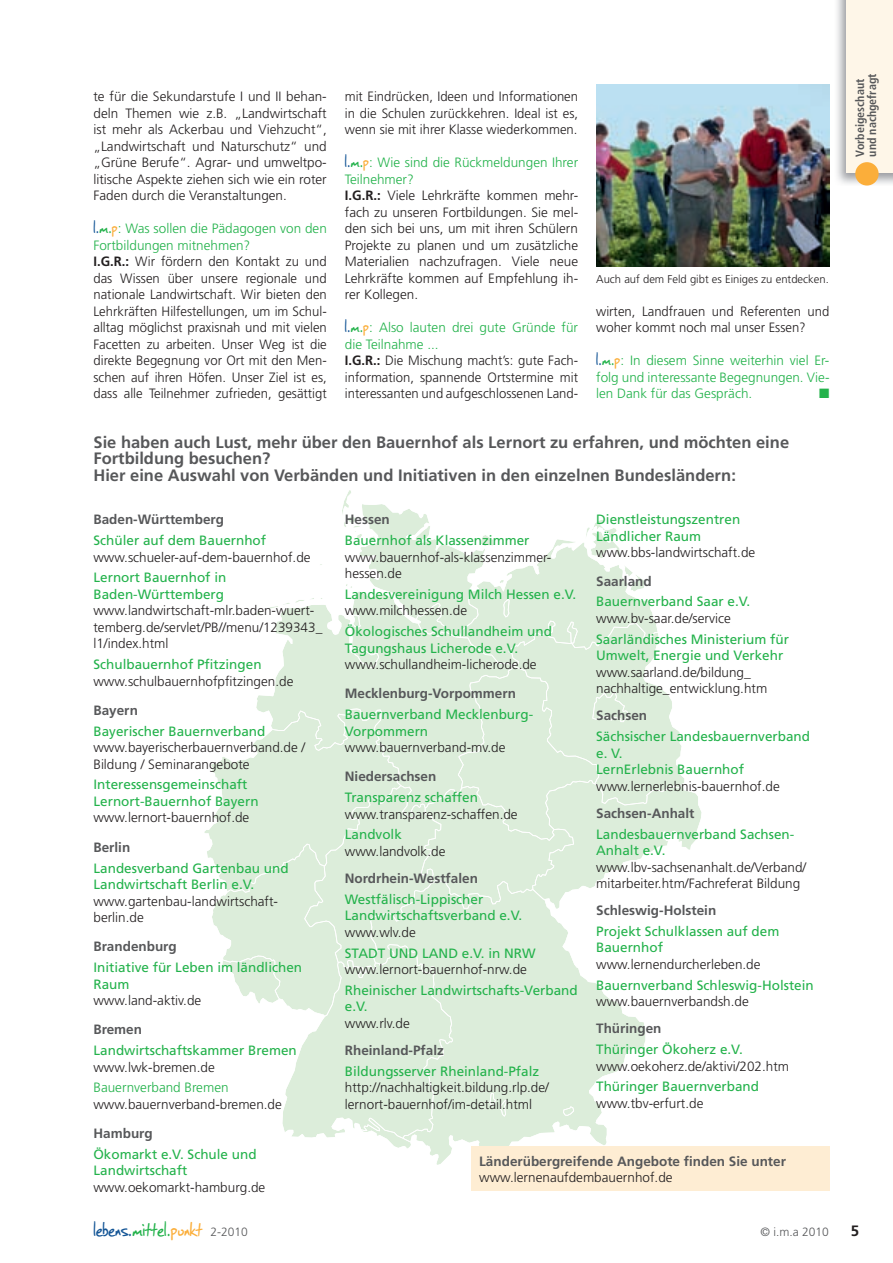
<style>
.page{position:relative;width:893px;height:1263px;background:#fff}
.page>*{position:absolute;margin:0;border:0;box-sizing:border-box;transform-origin:0 0}
.t1{font:22.5px "SF Grunge Sans";letter-spacing:.01em;color:#145596}
.t2{font:700 16.5px/16.5px "Frutiger";color:#57585a}
.t3{font:700 15px "Frutiger";color:#231f20}
.t4{font:300 13.5px/16.5px "Frutiger";color:#231f20}
.t5{font:13.5px/16.5px "Frutiger";color:#23b24b}
.t6{font:700 13.5px "Frutiger";color:#57585a}
.t7{font:300 13.5px/16.5px "Frutiger";color:#23b24b;text-align:justify}
.t8{font:13.5px "Zapf Dingbats";color:#23b24b}
.t9{font:700 condensed 12px/12px "Frutiger";color:#57585a}
.t10{font:300 12px "Frutiger";color:#57585a}
.t11{font:300 11.25px "Frutiger";color:#231f20}
.s1{font-family:"SF Grunge Sans";font-weight:400;font-size:19.5px;color:#145596}
.s2{font-family:"SF Grunge Sans";font-weight:400;font-size:19.5px;color:#23b24b}
.s3{font-family:"SF Grunge Sans";font-weight:400;font-size:19.5px;color:#fbae3a}
.s4{color:#23b24b}
.s5{font-weight:700}
.s6{font-family:"SF Grunge Sans";font-weight:400;font-size:19.5px}
.s7{color:#fbae3a}
.s8{font-family:"Frutiger";font-weight:300;font-size:12px;color:#57585a}
</style>
<div class="page">
<svg style="left:204px;top:490px;width:498px;height:659px"></svg>
<img style="left:596px;top:84px;width:233px;height:182px">
<div style="left:470px;top:1146px;width:359px;height:44px;background:#feedd3"></div>
<img style="left:837px;top:0;width:55px;height:186px">
<div style="left:846px;top:0;width:46px;height:173px;background:#fef6e8"></div>
<div style="left:855px;top:162px;width:23px;height:23px;background:#fbae3a;border-radius:50%"></div>
<p class="t4" style="left:93px;top:88px;width:235px;text-align:justify">te für die Sekundarstufe I und II behan&shy;deln Themen wie z.B. „Landwirtschaft ist mehr als Ackerbau und Viehzucht“, „Landwirtschaft und Naturschutz“ und „Grüne Berufe“. Agrar- und umweltpo&shy;litische Aspekte ziehen sich wie ein roter Faden durch die Veranstaltungen.</p>
<p class="t4" style="left:93px;top:220px;width:235px"><span class="s1">l.</span><span class="s2">m.</span><span class="s3">p</span><span class="s4">: Was sollen die Pädagogen von den Fortbildungen mitnehmen?<br></span><span class="s5">I.G.R.:</span> Wir fördern den Kontakt zu und das Wissen über unsere regionale und nationale Landwirtschaft. Wir bieten den Lehrkräften Hilfestellungen, um im Schul&shy;alltag möglichst praxisnah und mit vielen Facetten zu arbeiten. Unser Weg ist die direkte Begegnung vor Ort mit den Men&shy;schen auf ihren Höfen. Unser Ziel ist es, dass alle Teilnehmer zufrieden, gesättigt</p>
<p class="t4" style="left:345px;top:88px;width:235px;text-align:justify">mit Eindrücken, Ideen und Informationen in die Schulen zurückkehren. Ideal ist es, wenn sie mit ihrer Klasse wiederkommen.</p>
<p class="t4" style="left:345px;top:154px;width:235px"><span class="s1">l.</span><span class="s2">m.</span><span class="s3">p</span><span class="s4">: Wie sind die Rückmeldungen Ihrer Teilnehmer?<br></span><span class="s5">I.G.R.:</span> Viele Lehrkräfte kommen mehr&shy;fach zu unseren Fortbildungen. Sie mel&shy;den sich bei uns, um mit ihren Schülern Projekte zu planen und um zusätzliche Materialien nachzufragen. Viele neue Lehrkräfte kommen auf Empfehlung ih&shy;rer Kollegen.</p>
<p class="t4" style="left:345px;top:319px;width:235px"><span class="s1">l.</span><span class="s2">m.</span><span class="s3">p</span><span class="s4">: Also lauten drei gute Gründe für die Teilnahme ...<br></span><span class="s5">I.G.R.:</span> Die Mischung macht’s: gute Fach&shy;information, spannende Ortstermine mit interessanten und aufgeschlossenen Land-</p>
<p class="t11" style="left:596px;top:273px;width:234px">Auch auf dem Feld gibt es Einiges zu entdecken.</p>
<p class="t4" style="left:596px;top:303px;width:235px">wirten, Landfrauen und Referenten und woher kommt noch mal unser Essen?</p>
<p class="t7" style="left:596px;top:352px;width:235px"><span class="s1">l.</span><span class="s6">m.</span><span class="s3">p</span>: In diesem Sinne weiterhin viel Er&shy;folg und interessante Begegnungen. Vie&shy;len Dank für das Gespräch.</p>
<p class="t8" style="left:819px;top:387px;width:12px">■</p>
<p class="t2" style="left:93px;top:434px;width:697px">Sie haben auch Lust, mehr über den Bauernhof als Lernort zu erfahren, und möchten eine<br>Fortbildung besuchen?<br>Hier eine Auswahl von Verbänden und Initiativen in den einzelnen Bundesländern:</p>
<p class="t6" style="left:93px;top:512px;width:132px">Baden-Württemberg</p>
<p class="t5" style="left:93px;top:532px;width:174px">Schüler auf dem Bauernhof</p>
<p class="t4" style="left:93px;top:549px;width:219px">www.schueler-auf-dem-bauernhof.de</p>
<p class="t5" style="left:93px;top:569px;width:134px">Lernort Bauernhof in<br>Baden-Württemberg</p>
<p class="t4" style="left:93px;top:602px;width:230px">www.landwirtschaft-mlr.baden-wuert&shy;temberg.de/servlet/PB//menu/1239343_ l1/index.html</p>
<p class="t5" style="left:93px;top:656px;width:170px">Schulbauernhof Pfitzingen</p>
<p class="t4" style="left:93px;top:673px;width:201px">www.schulbauernhofpfitzingen.de</p>
<p class="t6" style="left:93px;top:702px;width:46px">Bayern</p>
<p class="t5" style="left:93px;top:722px;width:173px">Bayerischer Bauernverband</p>
<p class="t4" style="left:93px;top:739px;width:213px">www.bayerischerbauernverband.de /<br>Bildung / Seminarangebote</p>
<p class="t5" style="left:93px;top:776px;width:167px">Interessensgemeinschaft<br>Lernort-Bauernhof Bayern</p>
<p class="t4" style="left:93px;top:809px;width:157px">www.lernort-bauernhof.de</p>
<p class="t6" style="left:93px;top:839px;width:38px">Berlin</p>
<p class="t5" style="left:93px;top:859px;width:197px">Landesverband Gartenbau und<br>Landwirtschaft Berlin e.V.</p>
<p class="t4" style="left:93px;top:892px;width:186px">www.gartenbau-landwirtschaft&shy;berlin.de</p>
<p class="t6" style="left:93px;top:938px;width:85px">Brandenburg</p>
<p class="t5" style="left:93px;top:959px;width:210px">Initiative für Leben im ländlichen<br>Raum</p>
<p class="t4" style="left:93px;top:992px;width:109px">www.land-aktiv.de</p>
<p class="t6" style="left:93px;top:1021px;width:50px">Bremen</p>
<p class="t5" style="left:93px;top:1042px;width:205px">Landwirtschaftskammer Bremen</p>
<p class="t4" style="left:93px;top:1058px;width:123px">www.lwk-bremen.de</p>
<p class="t7" style="left:93px;top:1079px;width:137px">Bauernverband Bremen</p>
<p class="t4" style="left:93px;top:1096px;width:190px">www.bauernverband-bremen.de</p>
<p class="t6" style="left:93px;top:1125px;width:61px">Hamburg</p>
<p class="t5" style="left:93px;top:1145px;width:165px">Ökomarkt e.V. Schule und<br>Landwirtschaft</p>
<p class="t4" style="left:93px;top:1179px;width:173px">www.oekomarkt-hamburg.de</p>
<p class="t5" style="left:596px;top:511px;width:146px">Dienstleistungszentren<br>Ländlicher Raum</p>
<p class="t4" style="left:596px;top:544px;width:161px">www.bbs-landwirtschaft.de</p>
<p class="t6" style="left:596px;top:573px;width:57px">Saarland</p>
<p class="t5" style="left:596px;top:593px;width:156px">Bauernverband Saar e.V.</p>
<p class="t4" style="left:596px;top:610px;width:136px">www.bv-saar.de/service</p>
<p class="t5" style="left:596px;top:630px;width:194px">Saarländisches Ministerium für<br>Umwelt, Energie und Verkehr</p>
<p class="t4" style="left:596px;top:664px;width:173px">www.saarland.de/bildung_ nachhaltige_entwicklung.htm</p>
<p class="t6" style="left:596px;top:708px;width:53px">Sachsen</p>
<p class="t5" style="left:596px;top:728px;width:215px">Sächsischer Landesbauernverband e. V.<br>LernErlebnis Bauernhof</p>
<p class="t4" style="left:596px;top:777px;width:185px">www.lernerlebnis-bauernhof.de</p>
<p class="t6" style="left:596px;top:805px;width:100px">Sachsen-Anhalt</p>
<p class="t5" style="left:596px;top:825px;width:200px">Landesbauernverband Sachsen-<br>Anhalt e.V.</p>
<p class="t4" style="left:596px;top:858px;width:212px">www.lbv-sachsenanhalt.de/Verband/ mitarbeiter.htm/Fachreferat Bildung</p>
<p class="t6" style="left:596px;top:902px;width:122px">Schleswig-Holstein</p>
<p class="t5" style="left:596px;top:923px;width:185px">Projekt Schulklassen auf dem<br>Bauernhof</p>
<p class="t4" style="left:596px;top:956px;width:166px">www.lernendurcherleben.de</p>
<p class="t5" style="left:596px;top:976px;width:219px">Bauernverband Schleswig-Holstein</p>
<p class="t4" style="left:596px;top:993px;width:154px">www.bauernverbandsh.de</p>
<p class="t6" style="left:596px;top:1020px;width:67px">Thüringen</p>
<p class="t5" style="left:596px;top:1041px;width:148px">Thüringer Ökoherz e.V.</p>
<p class="t4" style="left:596px;top:1057px;width:194px">www.oekoherz.de/aktivi/202.htm</p>
<p class="t5" style="left:596px;top:1078px;width:164px">Thüringer Bauernverband</p>
<p class="t4" style="left:596px;top:1095px;width:109px">www.tbv-erfurt.de</p>
<p class="t6" style="left:345px;top:512px;width:46px">Hessen</p>
<p class="t5" style="left:345px;top:532px;width:186px">Bauernhof als Klassenzimmer</p>
<p class="t4" style="left:345px;top:549px;width:208px">www.bauernhof-als-klassenzimmer&shy;hessen.de</p>
<p class="t5" style="left:345px;top:586px;width:233px">Landesvereinigung Milch Hessen e.V.</p>
<p class="t4" style="left:345px;top:602px;width:124px">www.milchhessen.de</p>
<p class="t5" style="left:345px;top:623px;width:209px">Ökologisches Schullandheim und<br>Tagungshaus Licherode e.V.</p>
<p class="t4" style="left:345px;top:656px;width:193px">www.schullandheim-licherode.de</p>
<p class="t6" style="left:345px;top:686px;width:173px">Mecklenburg-Vorpommern</p>
<p class="t5" style="left:345px;top:706px;width:190px">Bauernverband Mecklenburg-<br>Vorpommern</p>
<p class="t4" style="left:345px;top:739px;width:162px">www.bauernverband-mv.de</p>
<p class="t6" style="left:345px;top:769px;width:93px">Niedersachsen</p>
<p class="t5" style="left:345px;top:789px;width:135px">Transparenz schaffen</p>
<p class="t4" style="left:345px;top:806px;width:174px">www.transparenz-schaffen.de</p>
<p class="t5" style="left:345px;top:826px;width:59px">Landvolk</p>
<p class="t4" style="left:345px;top:843px;width:102px">www.landvolk.de</p>
<p class="t6" style="left:345px;top:870px;width:135px">Nordrhein-Westfalen</p>
<p class="t5" style="left:345px;top:891px;width:179px">Westfälisch-Lippischer<br>Landwirtschaftsverband e.V.</p>
<p class="t4" style="left:345px;top:924px;width:73px">www.wlv.de</p>
<p class="t5" style="left:345px;top:944px;width:192px">STADT UND LAND e.V. in NRW</p>
<p class="t4" style="left:345px;top:961px;width:184px">www.lernort-bauernhof-nrw.de</p>
<p class="t5" style="left:345px;top:982px;width:234px">Rheinischer Landwirtschafts-Verband e.V.</p>
<p class="t4" style="left:345px;top:1015px;width:67px">www.rlv.de</p>
<p class="t6" style="left:345px;top:1042px;width:101px">Rheinland-Pfalz</p>
<p class="t5" style="left:345px;top:1062px;width:196px">Bildungsserver Rheinland-Pfalz</p>
<p class="t4" style="left:345px;top:1079px;width:206px">http://nachhaltigkeit.bildung.rlp.de/ lernort-bauernhof/im-detail.html</p>
<p class="t6" style="left:479px;top:1153px;width:308px">Länderübergreifende Angebote finden Sie unter</p>
<p class="t4" style="left:479px;top:1169px;width:195px">www.lernenaufdembauernhof.de</p>
<p class="t9" style="left:853px;top:157px;width:84px;rotate:-90deg">Vorbeigeschaut und nachgefragt</p>
<h1 class="t1" style="left:93px;top:1214px;width:156px">lebens.<span class="s4">mittel.</span><span class="s7">punkt</span> <span class="s8">2-2010</span></h1>
<p class="t10" style="left:760px;top:1225px;width:70px">© i.m.a 2010</p>
<p class="t3" style="left:850px;top:1221px;width:10px">5</p>
</div>
